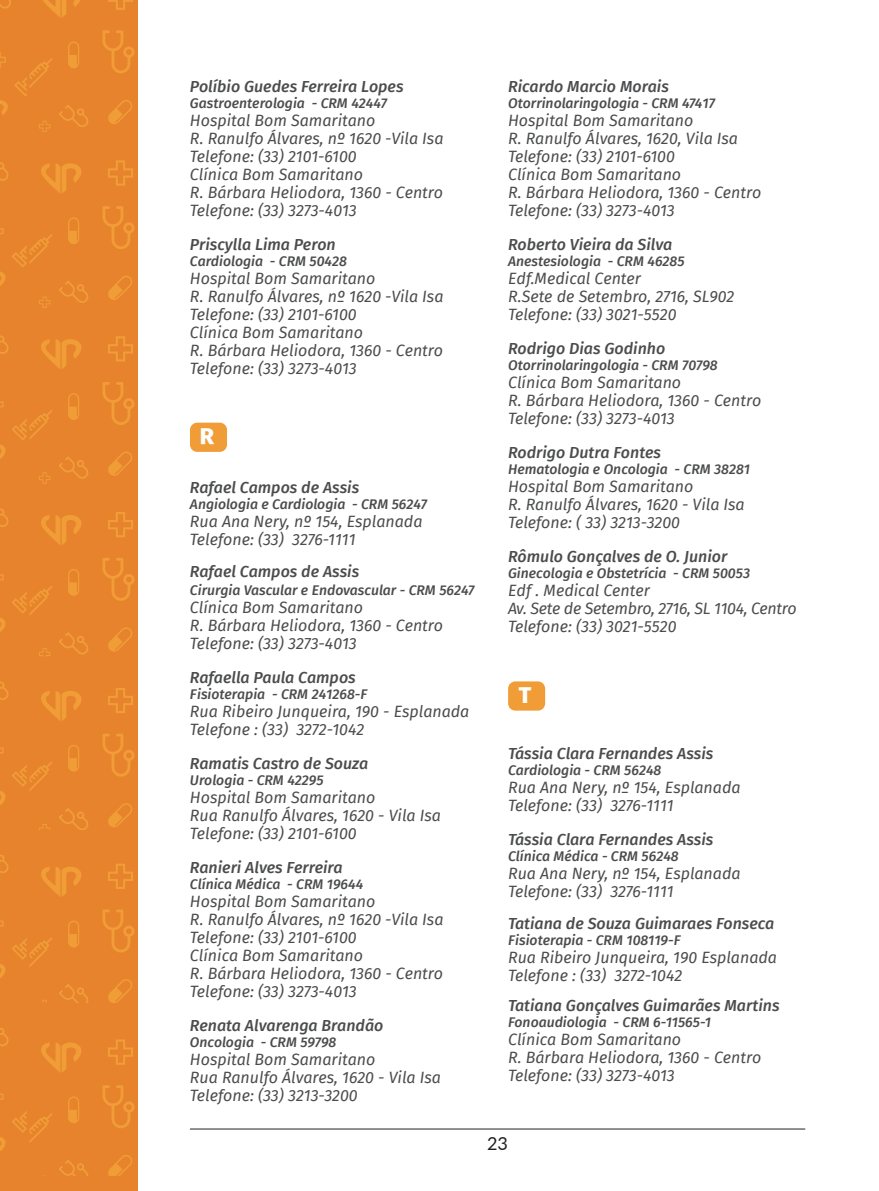
<style>
.page{position:relative;width:879px;height:1191px;background:#fff}
.page>*{position:absolute;margin:0;border:0;box-sizing:border-box;transform-origin:0 0}
.t1{font:800 23px "Fira Sans";color:#fff}
.t2{font:18px "Lato";color:#231f20}
.t3{font:italic 16px/18px "Fira Sans";color:#4b4c4d}
.t4{font:italic 500 16px "Fira Sans";color:#4b4c4d}
.t5{font:italic 500 14px "Fira Sans";color:#4b4c4d}
</style>
<div class="page">
<hr style="left:190px;top:1128px;width:615px;height:1px;background:#231f20">
<div style="left:0;top:0;width:137px;height:1191px;background:#e7832c"></div>
<svg style="left:0;top:1094px;width:4px;height:6px"></svg>
<svg style="left:0;top:1028px;width:9px;height:18px"></svg>
<svg style="left:0;top:1137px;width:6px;height:14px"></svg>
<svg style="left:108px;top:1039px;width:25px;height:25px"></svg>
<svg style="left:12px;top:1111px;width:40px;height:32px"></svg>
<svg style="left:102px;top:1085px;width:33px;height:43px"></svg>
<svg style="left:59px;top:1160px;width:29px;height:15px"></svg>
<svg style="left:68px;top:1096px;width:11px;height:27px"></svg>
<svg style="left:108px;top:1155px;width:24px;height:20px"></svg>
<svg style="left:41px;top:1042px;width:40px;height:30px"></svg>
<svg style="left:0;top:921px;width:4px;height:6px"></svg>
<svg style="left:0;top:855px;width:9px;height:18px"></svg>
<svg style="left:0;top:964px;width:6px;height:14px"></svg>
<svg style="left:108px;top:864px;width:25px;height:25px"></svg>
<svg style="left:12px;top:937px;width:40px;height:30px"></svg>
<svg style="left:102px;top:909px;width:33px;height:43px"></svg>
<svg style="left:59px;top:984px;width:29px;height:18px"></svg>
<svg style="left:68px;top:921px;width:11px;height:26px"></svg>
<svg style="left:108px;top:979px;width:24px;height:23px"></svg>
<svg style="left:41px;top:867px;width:40px;height:29px"></svg>
<svg style="left:0;top:747px;width:4px;height:7px"></svg>
<svg style="left:0;top:682px;width:9px;height:18px"></svg>
<svg style="left:0;top:791px;width:6px;height:14px"></svg>
<svg style="left:108px;top:688px;width:25px;height:25px"></svg>
<svg style="left:39px;top:824px;width:11px;height:5px"></svg>
<svg style="left:12px;top:762px;width:40px;height:29px"></svg>
<svg style="left:102px;top:734px;width:33px;height:42px"></svg>
<svg style="left:59px;top:808px;width:29px;height:21px"></svg>
<svg style="left:68px;top:745px;width:11px;height:26px"></svg>
<svg style="left:108px;top:803px;width:24px;height:24px"></svg>
<svg style="left:41px;top:691px;width:40px;height:30px"></svg>
<svg style="left:0;top:574px;width:4px;height:6px"></svg>
<svg style="left:0;top:508px;width:9px;height:19px"></svg>
<svg style="left:0;top:618px;width:6px;height:14px"></svg>
<svg style="left:108px;top:512px;width:25px;height:25px"></svg>
<svg style="left:39px;top:648px;width:11px;height:8px"></svg>
<svg style="left:12px;top:586px;width:40px;height:29px"></svg>
<svg style="left:102px;top:558px;width:33px;height:43px"></svg>
<svg style="left:59px;top:632px;width:29px;height:22px"></svg>
<svg style="left:68px;top:569px;width:11px;height:27px"></svg>
<svg style="left:108px;top:627px;width:24px;height:24px"></svg>
<svg style="left:41px;top:515px;width:40px;height:30px"></svg>
<svg style="left:0;top:401px;width:4px;height:6px"></svg>
<svg style="left:0;top:335px;width:9px;height:19px"></svg>
<svg style="left:0;top:445px;width:6px;height:14px"></svg>
<svg style="left:108px;top:336px;width:25px;height:25px"></svg>
<svg style="left:39px;top:472px;width:11px;height:11px"></svg>
<svg style="left:12px;top:410px;width:40px;height:30px"></svg>
<svg style="left:102px;top:382px;width:33px;height:43px"></svg>
<svg style="left:59px;top:457px;width:29px;height:22px"></svg>
<svg style="left:68px;top:393px;width:11px;height:27px"></svg>
<svg style="left:108px;top:451px;width:24px;height:25px"></svg>
<svg style="left:41px;top:339px;width:40px;height:30px"></svg>
<svg style="left:0;top:228px;width:4px;height:6px"></svg>
<svg style="left:0;top:162px;width:9px;height:19px"></svg>
<svg style="left:0;top:271px;width:6px;height:15px"></svg>
<svg style="left:108px;top:160px;width:25px;height:26px"></svg>
<svg style="left:39px;top:296px;width:11px;height:12px"></svg>
<svg style="left:12px;top:234px;width:40px;height:33px"></svg>
<svg style="left:102px;top:206px;width:33px;height:43px"></svg>
<svg style="left:59px;top:281px;width:29px;height:22px"></svg>
<svg style="left:68px;top:217px;width:11px;height:27px"></svg>
<svg style="left:108px;top:276px;width:24px;height:24px"></svg>
<svg style="left:41px;top:163px;width:40px;height:30px"></svg>
<svg style="left:0;top:52px;width:6px;height:16px"></svg>
<svg style="left:0;top:0;width:11px;height:9px"></svg>
<svg style="left:0;top:100px;width:8px;height:15px"></svg>
<svg style="left:108px;top:0;width:25px;height:10px"></svg>
<svg style="left:39px;top:121px;width:11px;height:11px"></svg>
<svg style="left:14px;top:58px;width:38px;height:38px"></svg>
<svg style="left:102px;top:30px;width:33px;height:43px"></svg>
<svg style="left:59px;top:105px;width:29px;height:22px"></svg>
<svg style="left:68px;top:41px;width:11px;height:27px"></svg>
<svg style="left:108px;top:100px;width:24px;height:24px"></svg>
<svg style="left:43px;top:0;width:37px;height:17px"></svg>
<div style="left:190px;top:423px;width:37px;height:29px;background:#f09d38;border-radius:7px"></div>
<div style="left:508px;top:681px;width:37px;height:29px;background:#f09d38;border-radius:7px"></div>
<p class="t4" style="left:190px;top:73px;width:215px">Políbio Guedes Ferreira Lopes</p>
<p class="t5" style="left:190px;top:91px;width:198px">Gastroenterologia - CRM 42447</p>
<p class="t3" style="left:190px;top:111px;width:255px">Hospital Bom Samaritano<br>R. Ranulfo Álvares, nº 1620 -Vila Isa<br>Telefone: (33) 2101-6100<br>Clínica Bom Samaritano<br>R. Bárbara Heliodora, 1360 - Centro<br>Telefone: (33) 3273-4013</p>
<p class="t4" style="left:190px;top:231px;width:147px">Priscylla Lima Peron</p>
<p class="t5" style="left:190px;top:249px;width:159px">Cardiologia - CRM 50428</p>
<p class="t3" style="left:190px;top:269px;width:255px">Hospital Bom Samaritano<br>R. Ranulfo Álvares, nº 1620 -Vila Isa<br>Telefone: (33) 2101-6100<br>Clínica Bom Samaritano<br>R. Bárbara Heliodora, 1360 - Centro<br>Telefone: (33) 3273-4013</p>
<h1 class="t1" style="left:200px;top:416px;width:16px">R</h1>
<p class="t4" style="left:190px;top:475px;width:171px">Rafael Campos de Assis</p>
<p class="t5" style="left:190px;top:493px;width:238px">Angiologia e Cardiologia - CRM 56247</p>
<p class="t3" style="left:190px;top:512px;width:234px">Rua Ana Nery, nº 154, Esplanada<br>Telefone: (33) 3276-1111</p>
<p class="t4" style="left:190px;top:559px;width:171px">Rafael Campos de Assis</p>
<p class="t5" style="left:190px;top:579px;width:286px">Cirurgia Vascular e Endovascular - CRM 56247</p>
<p class="t3" style="left:190px;top:598px;width:255px">Clínica Bom Samaritano<br>R. Bárbara Heliodora, 1360 - Centro<br>Telefone: (33) 3273-4013</p>
<p class="t4" style="left:190px;top:665px;width:167px">Rafaella Paula Campos</p>
<p class="t5" style="left:190px;top:683px;width:179px">Fisioterapia - CRM 241268-F</p>
<p class="t3" style="left:190px;top:702px;width:281px">Rua Ribeiro Junqueira, 190 - Esplanada<br>Telefone : (33) 3272-1042</p>
<p class="t4" style="left:190px;top:751px;width:180px">Ramatis Castro de Souza</p>
<p class="t5" style="left:190px;top:769px;width:135px">Urologia - CRM 42295</p>
<p class="t3" style="left:190px;top:788px;width:252px">Hospital Bom Samaritano<br>Rua Ranulfo Álvares, 1620 - Vila Isa<br>Telefone: (33) 2101-6100</p>
<p class="t4" style="left:190px;top:855px;width:154px">Ranieri Alves Ferreira</p>
<p class="t5" style="left:190px;top:873px;width:175px">Clínica Médica - CRM 19644</p>
<p class="t3" style="left:190px;top:892px;width:255px">Hospital Bom Samaritano<br>R. Ranulfo Álvares, nº 1620 -Vila Isa<br>Telefone: (33) 2101-6100<br>Clínica Bom Samaritano<br>R. Bárbara Heliodora, 1360 - Centro<br>Telefone: (33) 3273-4013</p>
<p class="t4" style="left:190px;top:1013px;width:195px">Renata Alvarenga Brandão</p>
<p class="t5" style="left:190px;top:1031px;width:148px">Oncologia - CRM 59798</p>
<p class="t3" style="left:190px;top:1050px;width:252px">Hospital Bom Samaritano<br>Rua Ranulfo Álvares, 1620 - Vila Isa<br>Telefone: (33) 3213-3200</p>
<p class="t4" style="left:508px;top:73px;width:162px">Ricardo Marcio Morais</p>
<p class="t5" style="left:508px;top:92px;width:208px">Otorrinolaringologia - CRM 47417</p>
<p class="t3" style="left:508px;top:111px;width:255px">Hospital Bom Samaritano<br>R. Ranulfo Álvares, 1620, Vila Isa<br>Telefone: (33) 2101-6100<br>Clínica Bom Samaritano<br>R. Bárbara Heliodora, 1360 - Centro<br>Telefone: (33) 3273-4013</p>
<p class="t4" style="left:508px;top:231px;width:166px">Roberto Vieira da Silva</p>
<p class="t5" style="left:508px;top:250px;width:178px">Anestesiologia - CRM 46285</p>
<p class="t3" style="left:508px;top:269px;width:228px">Edf.Medical Center<br>R.Sete de Setembro, 2716, SL902<br>Telefone: (33) 3021-5520</p>
<p class="t4" style="left:508px;top:335px;width:159px">Rodrigo Dias Godinho</p>
<p class="t5" style="left:508px;top:354px;width:211px">Otorrinolaringologia - CRM 70798</p>
<p class="t3" style="left:508px;top:373px;width:255px">Clínica Bom Samaritano<br>R. Bárbara Heliodora, 1360 - Centro<br>Telefone: (33) 3273-4013</p>
<p class="t4" style="left:508px;top:439px;width:154px">Rodrigo Dutra Fontes</p>
<p class="t5" style="left:508px;top:458px;width:243px">Hematologia e Oncologia - CRM 38281</p>
<p class="t3" style="left:508px;top:477px;width:238px">Hospital Bom Samaritano<br>R. Ranulfo Álvares, 1620 - Vila Isa<br>Telefone: ( 33) 3213-3200</p>
<p class="t4" style="left:508px;top:543px;width:221px">Rômulo Gonçalves de O. Junior</p>
<p class="t5" style="left:508px;top:562px;width:243px">Ginecologia e Obstetrícia - CRM 50053</p>
<p class="t3" style="left:508px;top:581px;width:290px">Edf . Medical Center<br>Av. Sete de Setembro, 2716, SL 1104, Centro<br>Telefone: (33) 3021-5520</p>
<h1 class="t1" style="left:519px;top:675px;width:14px">T</h1>
<p class="t4" style="left:508px;top:740px;width:207px">Tássia Clara Fernandes Assis</p>
<p class="t5" style="left:508px;top:758px;width:155px">Cardiologia - CRM 56248</p>
<p class="t3" style="left:508px;top:778px;width:234px">Rua Ana Nery, nº 154, Esplanada<br>Telefone: (33) 3276-1111</p>
<p class="t4" style="left:508px;top:826px;width:207px">Tássia Clara Fernandes Assis</p>
<p class="t5" style="left:508px;top:844px;width:172px">Clínica Médica - CRM 56248</p>
<p class="t3" style="left:508px;top:864px;width:234px">Rua Ana Nery, nº 154, Esplanada<br>Telefone: (33) 3276-1111</p>
<p class="t4" style="left:508px;top:910px;width:268px">Tatiana de Souza Guimaraes Fonseca</p>
<p class="t5" style="left:508px;top:928px;width:174px">Fisioterapia - CRM 108119-F</p>
<p class="t3" style="left:508px;top:948px;width:270px">Rua Ribeiro Junqueira, 190 Esplanada<br>Telefone : (33) 3272-1042</p>
<p class="t4" style="left:508px;top:992px;width:273px">Tatiana Gonçalves Guimarães Martins</p>
<p class="t5" style="left:508px;top:1010px;width:204px">Fonoaudiologia - CRM 6-11565-1</p>
<p class="t3" style="left:508px;top:1030px;width:255px">Clínica Bom Samaritano<br>R. Bárbara Heliodora, 1360 - Centro<br>Telefone: (33) 3273-4013</p>
<p class="t2" style="left:487px;top:1130px;width:22px">23</p>
</div>
